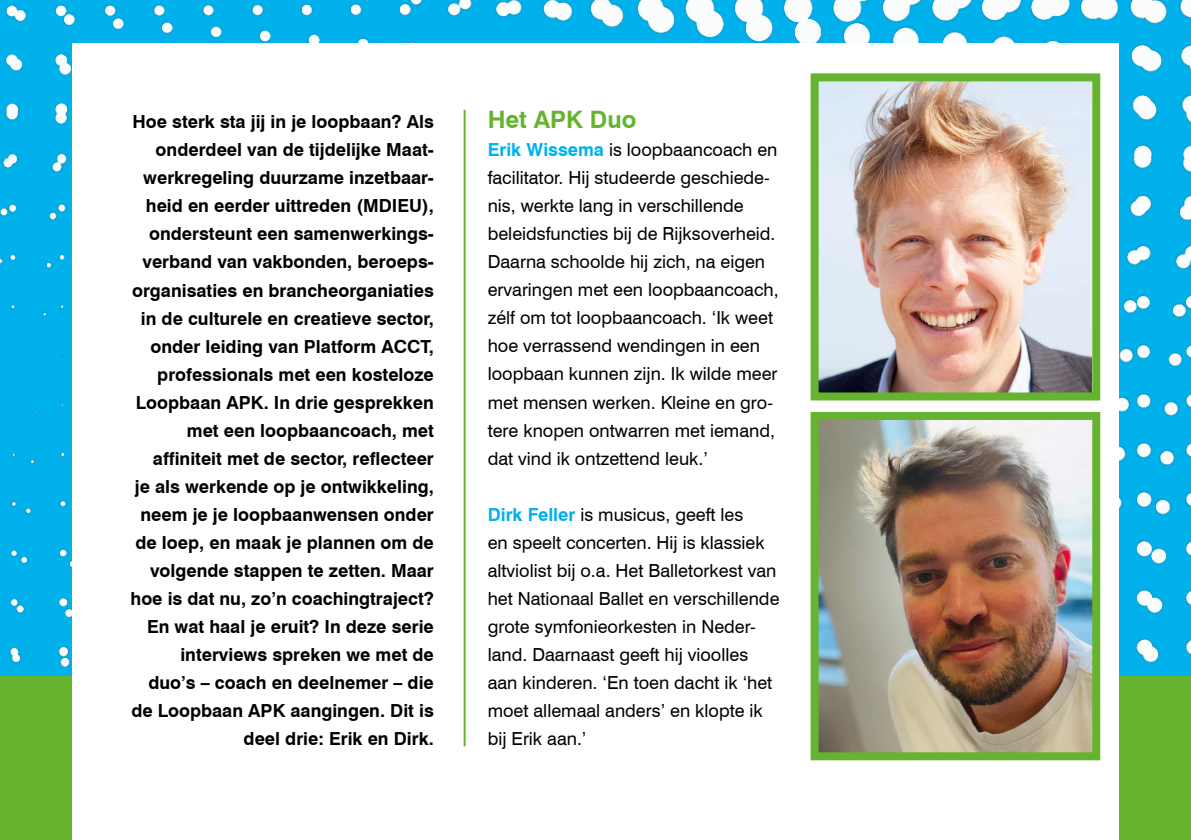
<style>
.page{position:relative;width:1191px;height:840px;background:#fff}
.page>*{position:absolute;margin:0;border:0;box-sizing:border-box;transform-origin:0 0}
.t1{font:700 24px "Swiss 721 BT";color:#65b32e}
.t2{font:700 18px/28px "Swiss 721 BT";color:#000;text-align:right}
.t3{font:18px/28px "Swiss 721 BT";color:#000}
.s1{font-weight:700;color:#00b1eb}
</style>
<div class="page">
<div style="left:0;top:675px;width:1191px;height:164px;background:#65b32e"></div>
<img style="left:0;top:0;width:1191px;height:675px">
<div style="left:72px;top:44px;width:1047px;height:795px;background:#fff"></div>
<img style="left:819px;top:82px;width:272px;height:309px">
<div style="left:810px;top:73px;width:290px;height:327px;border:8px solid #65b32e"></div>
<img style="left:819px;top:420px;width:272px;height:330px">
<div style="left:810px;top:411px;width:290px;height:348px;border:8px solid #65b32e"></div>
<hr style="left:463px;top:110px;width:2px;height:636px;background:#65b32e">
<p class="t2" style="left:130px;top:108px;width:305px">Hoe sterk sta jij in je loopbaan? Als onderdeel van de tijdelijke Maat&shy;werkregeling duurzame inzetbaar&shy;heid en eerder uittreden (MDIEU), ondersteunt een samenwerkings&shy;verband van vakbonden, beroeps&shy;organisaties en brancheorganiaties in de culturele en creatieve sector, onder leiding van Platform ACCT, professionals met een kosteloze Loopbaan APK. In drie gesprekken met een loopbaancoach, met affiniteit met de sector, reflecteer<br>je als werkende op je ontwikkeling, neem je je loopbaanwensen onder de loep, en maak je plannen om de volgende stappen te zetten. Maar hoe is dat nu, zo’n coachingtraject?<br>En wat haal je eruit? In deze serie interviews spreken we met de duo’s – coach en deelnemer – die de Loopbaan APK aangingen. Dit is deel drie: Erik en Dirk.</p>
<h1 class="t1" style="left:488px;top:105px;width:150px">Het APK Duo</h1>
<p class="t3" style="left:488px;top:135px;width:292px"><span class="s1">Erik Wissema</span> is loopbaancoach en facilitator. Hij studeerde geschiede&shy;nis, werkte lang in verschillende beleidsfuncties bij de Rijksoverheid.<br>Daarna schoolde hij zich, na eigen ervaringen met een loopbaancoach, zélf om tot loopbaancoach. ‘Ik weet hoe verrassend wendingen in een loopbaan kunnen zijn. Ik wilde meer met mensen werken. Kleine en gro&shy;tere knopen ontwarren met iemand, dat vind ik ontzettend leuk.’</p>
<p class="t3" style="left:488px;top:500px;width:293px"><span class="s1">Dirk Feller</span> is musicus, geeft les<br>en speelt concerten. Hij is klassiek altviolist bij o.a. Het Balletorkest van het Nationaal Ballet en verschillende grote symfonieorkesten in Neder&shy;land. Daarnaast geeft hij vioolles aan kinderen. ‘En toen dacht ik ‘het moet allemaal anders’ en klopte ik bij Erik aan.’</p>
</div>
